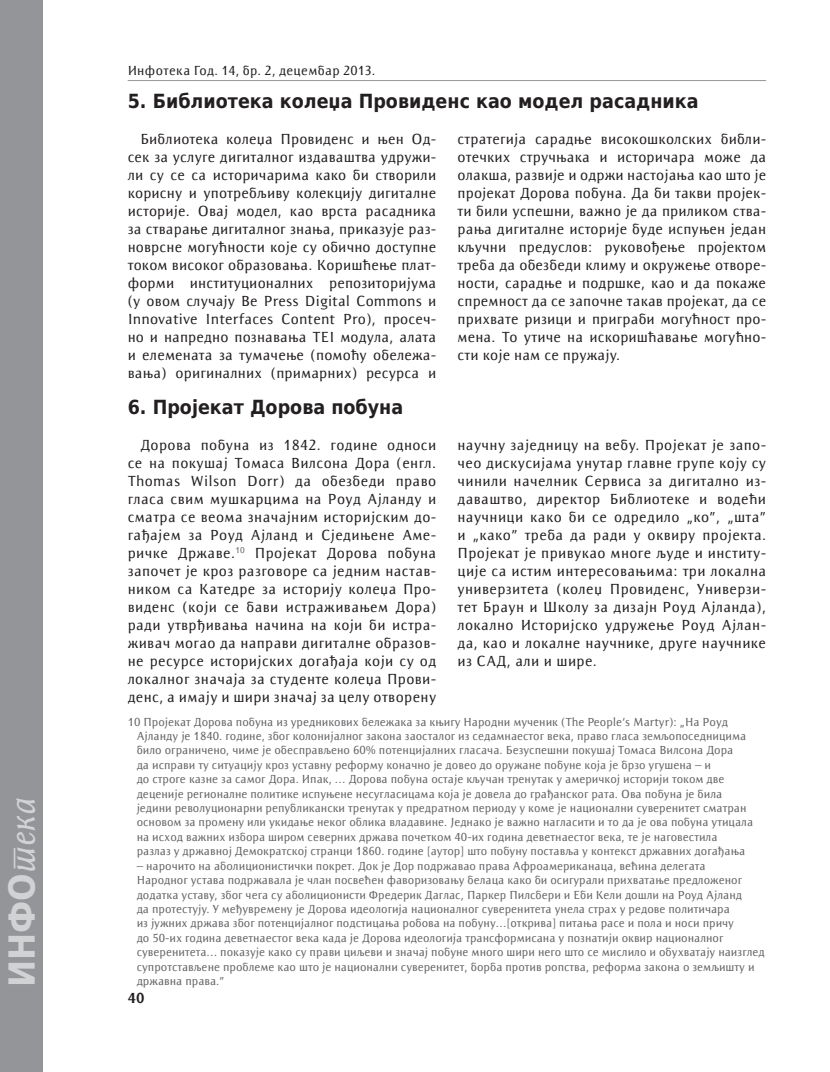
<style>
.page{position:relative;width:830px;height:1072px;background:#fff}
.page>*{position:absolute;margin:0;border:0;box-sizing:border-box;transform-origin:0 0}
.t1{font:700 36px "DejaVu Sans Condensed";color:#d1d2d4}
.t2{font:700 19.5px "DejaVu Sans Condensed";color:#231f20}
.t3{font:15px/18px "Resavska BG Sans";letter-spacing:.02em;color:#231f20;text-align:justify}
.t4{font:700 15px "Resavska BG Sans";color:#231f20}
.t5{font:13.5px "Resavska BG Sans";letter-spacing:.025em;color:#231f20}
.t6{font:12px/14.4px "Resavska BG Sans";color:#636366}
.s1{font-family:"Resavska BG Sans";font-weight:400;font-style:italic}
</style>
<div class="page">
<hr style="left:128px;top:80px;width:637px;height:1px;background:#939598">
<div style="left:0;top:0;width:43px;height:1071px;background:#939598"></div>
<h1 class="t1" style="left:-7px;top:986px;width:191px;rotate:-90deg">Инфо<span class="s1">тека</span></h1>
<p class="t5" style="left:128px;top:63px;width:249px">Инфотека Год. 14, бр. 2, децембар 2013.</p>
<h2 class="t2" style="left:128px;top:85px;width:572px">5. Библиотека колеџа Провиденс као модел расадника</h2>
<p class="t3" style="left:128px;top:130px;width:310px;text-indent:13px">Библиотека колеџа Провиденс и њен Од&shy;сек за услуге дигиталног издаваштва удружи&shy;ли су се са историчарима како би створили корисну и употребљиву колекцију дигиталне историје. Овај модел, као врста расадника за стварање дигиталног знања, приказује раз&shy;новрсне могућности које су обично доступне током високог образовања. Коришћење плат&shy;форми институционалних репозитoријума (у овом случају Be Press Digital Commons и Innovative Interfaces Content Pro), просеч&shy;но и напредно познавања TEI модула, алата и елемената за тумачење (помоћу обележа&shy;вања) оригиналних (примарних) ресурса и</p>
<p class="t3" style="left:457px;top:130px;width:310px">стратегија сарадње високошколских библи&shy;отечких стручњака и историчара може да олакша, развије и одржи настојања као што је пројекат Дорова побуна. Да би такви пројек&shy;ти били успешни, важно је да приликом ства&shy;рања дигиталне историје буде испуњен један кључни предуслов: руковођење пројектом треба да обезбeди климу и окружење отворе&shy;ности, сарадње и подршке, као и да покаже спремност да се започне такав пројекат, да се прихвате ризици и приграби могућност про&shy;мена. То утиче на искоришћавање могућно&shy;сти које нам се пружају.</p>
<h2 class="t2" style="left:128px;top:391px;width:277px">6. Пројекат Дорова побуна</h2>
<p class="t3" style="left:128px;top:436px;width:310px;text-indent:13px">Дорова побуна из 1842. године односи се на покушај Томаса Вилсона Дора (енгл.<br>Thomas Wilson Dorr) да обезбеди право гласа свим мушкарцима на Роуд Ајланду и сматра се веома значајним историјским до&shy;гађајем за Роуд Ајланд и Сједињене Аме&shy;ричке Државе.<sup>10</sup> Пројекат Дорова побуна започет је кроз разговоре са једним настав&shy;ником са Катедре за историју колеџа Про&shy;виденс (који се бави истраживањем Дора) ради утврђивања начина на који би истра&shy;живач могао да направи дигиталне образов&shy;не ресурсе историјских догађаја који су од локалног значаја за студенте колеџа Прови&shy;денс, а имају и шири значај за целу отворену</p>
<p class="t3" style="left:457px;top:436px;width:310px">научну заједницу на вебу. Пројекат је запо&shy;чео дискусијама унутар главне групе коју су чинили начелник Сервиса за дигитално из&shy;даваштво, директор Библиотеке и водећи научници како би се одредило „ко”, „шта” и „како” треба да ради у оквиру пројекта.<br>Пројекат је привукао многе људе и институ&shy;ције са истим интересовањима: три локална универзитета (колеџ Провиденс, Универзи&shy;тет Браун и Школу за дизајн Роуд Ајланда), локално Историјско удружење Роуд Ајлан&shy;да, као и локалне научнике, друге научнике из САД, али и шире.</p>
<p class="t6" style="left:137px;top:714px;width:617px;text-indent:-9px">10 Пројекат Дорова побуна из уредникових бележака за књигу Народни мученик (The People’s Martyr): „На Роуд Ајланду је 1840. године, због колонијалног закона заосталог из седамнаестог века, право гласа земљопоседницима било ограничено, чиме је обесправљено 60% потенцијалних гласача. Безуспешни покушај Томаса Вилсона Дора<br>да исправи ту ситуацију кроз уставну реформу коначно је довео до оружане побуне која је брзо угушена – и<br>до строге казне за самог Дора. Ипак, … Дорова побуна остаје кључан тренутак у америчкој историји током две деценије регионалне политике испуњене несугласицама која је довeла до грађанског рата. Ова побуна је била једини револуционарни републикански тренутак у предратном периоду у коме је национални суверенитет сматран основом за промену или укидање неког облика владавине. Једнако је важно нагласити и то да је ова побуна утицала на исход важних избора широм северних држава почетком 40-их година деветнаестог века, те је наговестила разлаз у државној Демократској странци 1860. године [аутор] што побуну поставља у контекст државних догађања</p>
<p class="t6" style="left:137px;top:858px;width:629px">– нарочито на аболиционистички покрет. Док је Дор подржавао права Афроамериканаца, већина делегата<br>Народног устава подржавала је члан посвећен фаворизовању белаца како би осигурали прихватање предложеног додатка уставу, због чега су аболиционисти Фредерик Даглас, Паркер Пилсбери и Еби Кели дошли на Роуд Ајланд<br>да протестују. У међувремену је Дорова идеологија националног суверенитета унела страх у редове политичара<br>из јужних држава због потенцијалног подстицања робова на побуну…[открива] питања расе и пола и носи причу<br>до 50-их година деветнаестог века када је Дорова идеологија трансформисана у познатији оквир националног суверенитета… показује како су прави циљеви и значај побуне много шири него што се мислило и обухватају наизглед супротстављене проблеме као што је национални суверенитет, борба против ропства, реформа закона о земљишту и државна права.”</p>
<p class="t4" style="left:128px;top:989px;width:18px">40</p>
</div>
